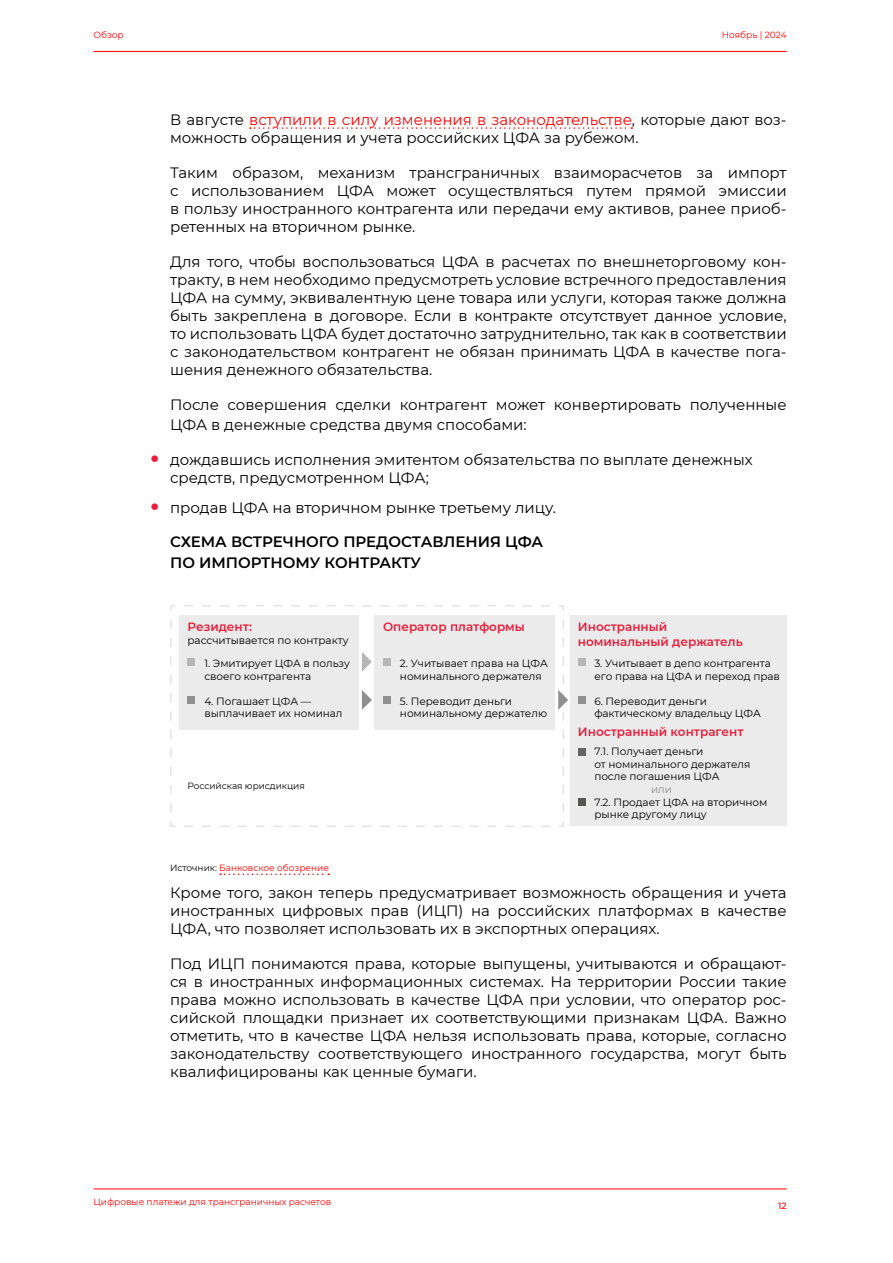
<style>
.page{position:relative;width:893px;height:1263px;background:#fff}
.page>*{position:absolute;margin:0;border:0;box-sizing:border-box;transform-origin:0 0}
.t1{font:15px/18px "Montserrat";color:#000;text-align:justify}
.t2{font:600 15px/21px "Montserrat";color:#000}
.t3{font:600 12px/14.4px "Montserrat";color:#e61e3c}
.t4{font:10.5px/12.6px "Montserrat";letter-spacing:-.005em;color:#000}
.t5{font:10.5px "Montserrat";color:#909090}
.t6{font:9px "Montserrat";color:#f00}
.t7{font:9px "Montserrat";letter-spacing:-.005em;color:#000}
.t8{font:500 9px "Montserrat";color:#f00}
.s1{color:#f00}
.s2{font-family:"Pragmatica";font-weight:800;font-size:18px;color:#e61e3c}
.s3{color:#000}
</style>
<div class="page">
<hr style="left:94px;top:51px;width:693px;height:1px;background:#f00">
<hr style="left:94px;top:1188px;width:693px;height:1px;background:#f00">
<svg style="left:250px;top:127px;width:382px;height:2px"></svg>
<svg style="left:220px;top:873px;width:109px;height:2px"></svg>
<svg style="left:184px;top:605px;width:380px;height:6px"></svg>
<svg style="left:170px;top:822px;width:380px;height:5px"></svg>
<svg style="left:170px;top:605px;width:5px;height:207px"></svg>
<div style="left:179px;top:615px;width:179px;height:115px;background:#ebebeb"></div>
<div style="left:374px;top:615px;width:181px;height:115px;background:#ebebeb"></div>
<div style="left:570px;top:615px;width:217px;height:211px;background:#ebebeb"></div>
<svg style="left:362px;top:652px;width:10px;height:20px"></svg>
<svg style="left:558px;top:620px;width:10px;height:207px"></svg>
<svg style="left:362px;top:690px;width:10px;height:20px"></svg>
<div style="left:187px;top:658px;width:8px;height:7px;background:#b7b6b6"></div>
<div style="left:187px;top:696px;width:8px;height:8px;background:#909090"></div>
<div style="left:383px;top:658px;width:7px;height:7px;background:#b7b6b6"></div>
<div style="left:383px;top:696px;width:7px;height:8px;background:#909090"></div>
<div style="left:578px;top:658px;width:7px;height:7px;background:#b7b6b6"></div>
<div style="left:578px;top:696px;width:7px;height:8px;background:#909090"></div>
<div style="left:578px;top:748px;width:7px;height:8px;background:#646363"></div>
<div style="left:578px;top:798px;width:7px;height:8px;background:#575756"></div>
<p class="t6" style="left:94px;top:29px;width:32px">Обзор</p>
<p class="t6" style="left:722px;top:29px;width:66px">Ноябрь | 2024</p>
<p class="t1" style="left:170px;top:110px;width:618px">В августе <span class="s1">вступили в силу изменения в законодательстве</span>, которые дают воз&shy;можность обращения и учета российских ЦФА за рубежом.</p>
<p class="t1" style="left:170px;top:163px;width:618px">Таким образом, механизм трансграничных взаиморасчетов за импорт с использованием ЦФА может осуществляться путем прямой эмиссии в пользу иностранного контрагента или передачи ему активов, ранее приоб&shy;ретенных на вторичном рынке.</p>
<p class="t1" style="left:170px;top:252px;width:618px">Для того, чтобы воспользоваться ЦФА в расчетах по внешнеторговому кон&shy;тракту, в нем необходимо предусмотреть условие встречного предоставления ЦФА на сумму, эквивалентную цене товара или услуги, которая также должна быть закреплена в договоре. Если в контракте отсутствует данное условие, то использовать ЦФА будет достаточно затруднительно, так как в соответствии с законодательством контрагент не обязан принимать ЦФА в качестве пога&shy;шения денежного обязательства.</p>
<p class="t1" style="left:170px;top:394px;width:618px;line-height:19.5px">После совершения сделки контрагент может конвертировать полученные<br>ЦФА в денежные средства двумя способами:</p>
<p class="t1" style="left:170px;top:450px;width:584px;text-indent:-21px"><span class="s2">•</span> дождавшись исполнения эмитентом обязательства по выплате денежных средств, предусмотренном ЦФА;</p>
<p class="t1" style="left:149px;top:499px;width:409px"><span class="s2">•</span> продав ЦФА на вторичном рынке третьему лицу.</p>
<p class="t2" style="left:170px;top:531px;width:375px">СХЕМА ВСТРЕЧНОГО ПРЕДОСТАВЛЕНИЯ ЦФА<br>ПО ИМПОРТНОМУ КОНТРАКТУ</p>
<p class="t3" style="left:383px;top:619px;width:143px">Оператор платформы</p>
<p class="t3" style="left:578px;top:619px;width:166px">Иностранный номинальный держатель</p>
<p class="t3" style="left:187px;top:619px;width:66px">Резидент:</p>
<p class="t4" style="left:187px;top:633px;width:163px">рассчитывается по контракту</p>
<p class="t4" style="left:204px;top:656px;width:147px">1. Эмитирует ЦФА в пользу своего контрагента</p>
<p class="t4" style="left:204px;top:694px;width:140px">4. Погашает ЦФА — выплачивает их номинал</p>
<p class="t4" style="left:400px;top:656px;width:149px">2. Учитывает права на ЦФА номинального держателя</p>
<p class="t4" style="left:400px;top:694px;width:149px">5. Переводит деньги номинальному держателю</p>
<p class="t4" style="left:594px;top:656px;width:187px">3. Учитывает в депо контрагента его права на ЦФА и переход прав</p>
<p class="t4" style="left:594px;top:694px;width:168px">6. Переводит деньги фактическому владельцу ЦФА</p>
<p class="t4" style="left:594px;top:745px;width:158px">7.1. Получает деньги<br>от номинального держателя после погашения ЦФА</p>
<p class="t4" style="left:594px;top:795px;width:175px">7.2. Продает ЦФА на вторичном рынке другому лицу</p>
<p class="t3" style="left:578px;top:724px;width:167px">Иностранный контрагент</p>
<p class="t7" style="left:187px;top:779px;width:119px">Российская юрисдикция</p>
<p class="t5" style="left:651px;top:782px;width:22px">или</p>
<p class="t6" style="left:170px;top:862px;width:160px"><span class="s3">Источник:</span> Банковское обозрение</p>
<p class="t1" style="left:170px;top:883px;width:618px">Кроме того, закон теперь предусматривает возможность обращения и учета иностранных цифровых прав (ИЦП) на российских платформах в качестве ЦФА, что позволяет использовать их в экспортных операциях.</p>
<p class="t1" style="left:170px;top:954px;width:618px">Под ИЦП понимаются права, которые выпущены, учитываются и обращают&shy;ся в иностранных информационных системах. На территории России такие права можно использовать в качестве ЦФА при условии, что оператор рос&shy;сийской площадки признает их соответствующими признакам ЦФА. Важно отметить, что в качестве ЦФА нельзя использовать права, которые, согласно законодательству соответствующего иностранного государства, могут быть квалифицированы как ценные бумаги.</p>
<p class="t6" style="left:94px;top:1196px;width:239px">Цифровые платежи для трансграничных расчетов</p>
<p class="t8" style="left:778px;top:1199px;width:10px">12</p>
</div>
